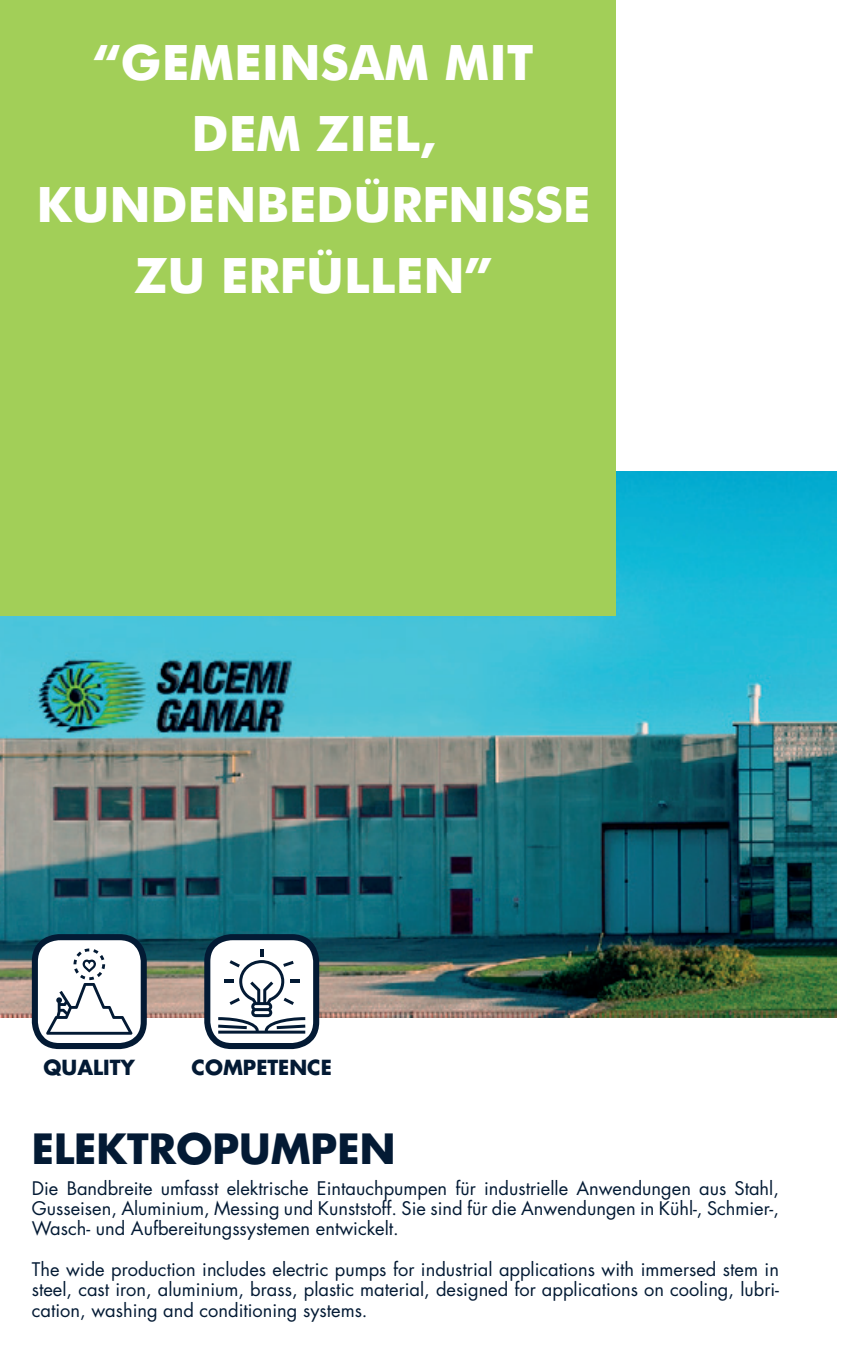
<style>
.page{position:relative;width:845px;height:1361px;background:#fff}
.page>*{position:absolute;margin:0;border:0;box-sizing:border-box;transform-origin:0 0}
.t1{font:700 48.6px/71px "Futura";color:#fff;text-align:center}
.t2{font:700 40.6px "Futura Std";color:#031a34}
.t3{font:700 20.2px "Futura Std";color:#031a34}
.t4{font:18.2px/20.2px "Futura Std";color:#031a34;text-align:justify}
</style>
<div class="page">
<img style="left:0;top:471px;width:836px;height:546px">
<div style="left:0;top:0;width:615px;height:615px;background:#a2cf58"></div>
<svg style="left:204px;top:934px;width:115px;height:115px"></svg>
<svg style="left:32px;top:934px;width:115px;height:115px"></svg>
<h1 class="t1" style="left:37px;top:24px;width:555px">“GEMEINSAM MIT<br>DEM ZIEL,<br>KUNDENBEDÜRFNISSE<br>ZU ERFÜLLEN”</h1>
<p class="t3" style="left:44px;top:1054px;width:93px">QUALITY</p>
<p class="t3" style="left:192px;top:1054px;width:142px">COMPETENCE</p>
<h2 class="t2" style="left:32px;top:1122px;width:365px">ELEKTROPUMPEN</h2>
<p class="t4" style="left:32px;top:1178px;width:748px">Die Bandbreite umfasst elektrische Eintauchpumpen für industrielle Anwendungen aus Stahl, Gusseisen, Aluminium, Messing und Kunststoff. Sie sind für die Anwendungen in Kühl-, Schmier-, Wasch- und Aufbereitungssystemen entwickelt.</p>
<p class="t4" style="left:32px;top:1259px;width:748px">The wide production includes electric pumps for industrial applications with immersed stem in steel, cast iron, aluminium, brass, plastic material, designed for applications on cooling, lubri&shy;cation, washing and conditioning systems.</p>
</div>
